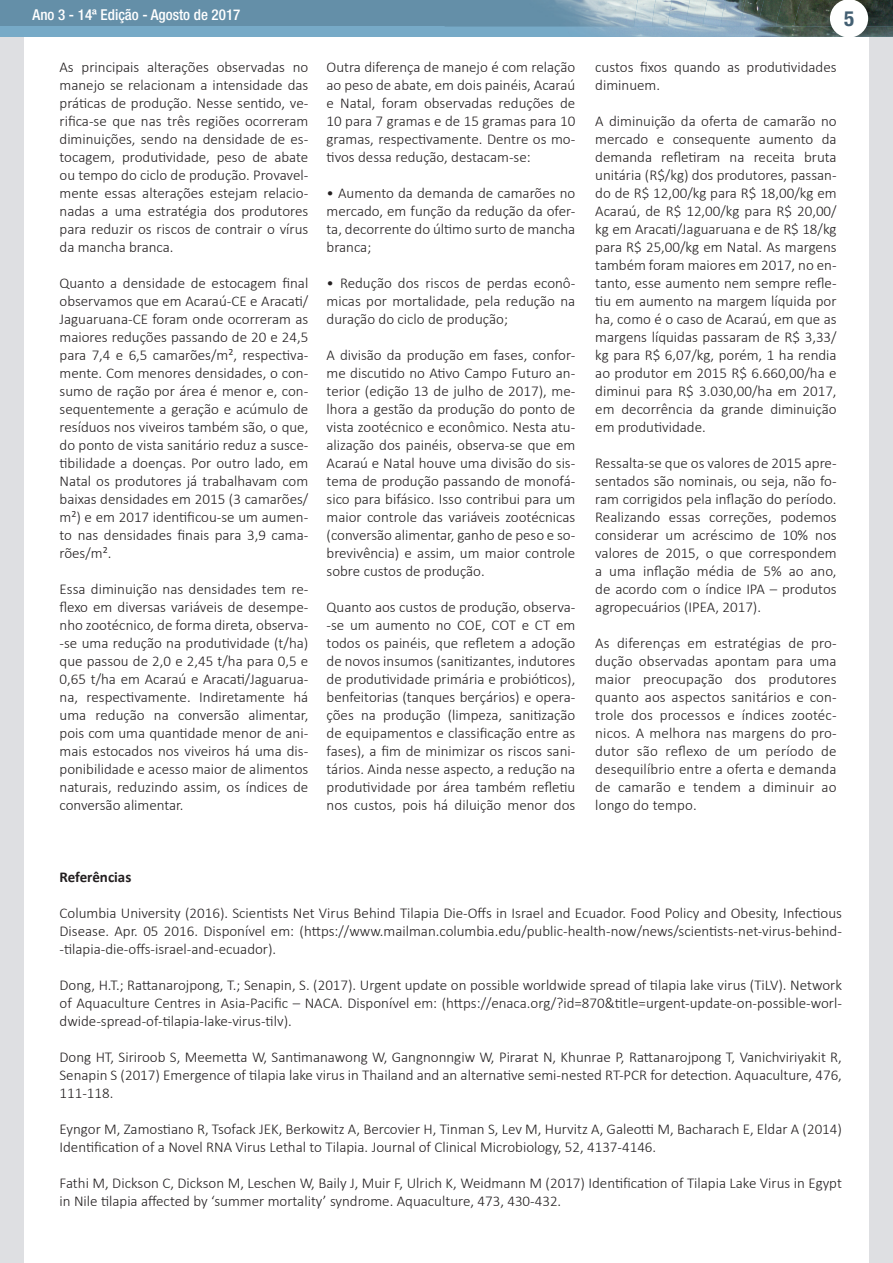
<style>
.page{position:relative;width:893px;height:1263px;background:#fff}
.page>*{position:absolute;margin:0;border:0;box-sizing:border-box;transform-origin:0 0}
.t1{font:700 condensed 21px "Helvetica Neue LT Std";color:#435f72}
.t2{font:300 15px/18px "Calibri";color:#231f20;text-align:justify}
.t3{font:500 condensed 15px "Helvetica Neue LT Std";color:#fff}
.t4{font:700 15px "Calibri";color:#231f20}
</style>
<div class="page">
<div style="left:0;top:13px;width:893px;height:1250px;background:#dedfe2"></div>
<div style="left:24px;top:13px;width:845px;height:1250px;background:#fff"></div>
<div style="left:0;top:0;width:893px;height:32px;background:#648fa8"></div>
<div style="left:0;top:27px;width:893px;height:10px;background:#77aac7"></div>
<img style="left:445px;top:0;width:448px;height:37px">
<img style="left:776px;top:0;width:25px;height:27px">
<img style="left:740px;top:0;width:24px;height:27px">
<img style="left:703px;top:0;width:22px;height:27px">
<img style="left:668px;top:0;width:22px;height:27px">
<img style="left:634px;top:0;width:22px;height:27px">
<div style="left:830px;top:0;width:38px;height:38px;background:#fff;border-radius:50%"></div>
<p class="t3" style="left:33px;top:5px;width:209px">Ano 3 - 14ª Edição - Agosto de 2017</p>
<h1 class="t1" style="left:844px;top:6px;width:12px">5</h1>
<p class="t2" style="left:60px;top:57px;width:250px">As principais alterações observadas no manejo se relacionam a intensidade das práticas de produção. Nesse sentido, ve&shy;rifica-se que nas três regiões ocorreram diminuições, sendo na densidade de es&shy;tocagem, produtividade, peso de abate ou tempo do ciclo de produção. Provavel&shy;mente essas alterações estejam relacio&shy;nadas a uma estratégia dos produtores para reduzir os riscos de contrair o vírus da mancha branca.</p>
<p class="t2" style="left:60px;top:273px;width:250px">Quanto a densidade de estocagem final observamos que em Acaraú-CE e Aracati/ Jaguaruana-CE foram onde ocorreram as maiores reduções passando de 20 e 24,5 para 7,4 e 6,5 camarões/m², respectiva&shy;mente. Com menores densidades, o con&shy;sumo de ração por área é menor e, con&shy;sequentemente a geração e acúmulo de resíduos nos viveiros também são, o que, do ponto de vista sanitário reduz a susce&shy;tibilidade a doenças. Por outro lado, em Natal os produtores já trabalhavam com baixas densidades em 2015 (3 camarões/ m²) e em 2017 identificou-se um aumen&shy;to nas densidades finais para 3,9 cama&shy;rões/m².</p>
<p class="t2" style="left:60px;top:579px;width:250px">Essa diminuição nas densidades tem re&shy;flexo em diversas variáveis de desempe&shy;nho zootécnico, de forma direta, observa--se uma redução na produtividade (t/ha) que passou de 2,0 e 2,45 t/ha para 0,5 e 0,65 t/ha em Acaraú e Aracati/Jaguarua&shy;na, respectivamente. Indiretamente há uma redução na conversão alimentar, pois com uma quantidade menor de ani&shy;mais estocados nos viveiros há uma dis&shy;ponibilidade e acesso maior de alimentos naturais, reduzindo assim, os índices de conversão alimentar.</p>
<p class="t2" style="left:327px;top:57px;width:250px">Outra diferença de manejo é com relação ao peso de abate, em dois painéis, Acaraú e Natal, foram observadas reduções de 10 para 7 gramas e de 15 gramas para 10 gramas, respectivamente. Dentre os mo&shy;tivos dessa redução, destacam-se:</p>
<p class="t2" style="left:327px;top:183px;width:250px">• Aumento da demanda de camarões no mercado, em função da redução da ofer&shy;ta, decorrente do último surto de mancha branca;</p>
<p class="t2" style="left:327px;top:273px;width:250px">• Redução dos riscos de perdas econô&shy;micas por mortalidade, pela redução na duração do ciclo de produção;</p>
<p class="t2" style="left:327px;top:345px;width:250px">A divisão da produção em fases, confor&shy;me discutido no Ativo Campo Futuro an&shy;terior (edição 13 de julho de 2017), me&shy;lhora a gestão da produção do ponto de vista zootécnico e econômico. Nesta atu&shy;alização dos painéis, observa-se que em Acaraú e Natal houve uma divisão do sis&shy;tema de produção passando de monofá&shy;sico para bifásico. Isso contribui para um maior controle das variáveis zootécnicas (conversão alimentar, ganho de peso e so&shy;brevivência) e assim, um maior controle sobre custos de produção.</p>
<p class="t2" style="left:327px;top:597px;width:250px">Quanto aos custos de produção, observa--se um aumento no COE, COT e CT em todos os painéis, que refletem a adoção de novos insumos (sanitizantes, indutores de produtividade primária e probióticos), benfeitorias (tanques berçários) e opera&shy;ções na produção (limpeza, sanitização de equipamentos e classificação entre as fases), a fim de minimizar os riscos sani&shy;tários. Ainda nesse aspecto, a redução na produtividade por área também refletiu nos custos, pois há diluição menor dos</p>
<p class="t2" style="left:595px;top:57px;width:243px">custos fixos quando as produtividades diminuem.</p>
<p class="t2" style="left:595px;top:111px;width:243px">A diminuição da oferta de camarão no mercado e consequente aumento da demanda refletiram na receita bruta unitária (R$/kg) dos produtores, passan&shy;do de R$ 12,00/kg para R$ 18,00/kg em Acaraú, de R$ 12,00/kg para R$ 20,00/ kg em Aracati/Jaguaruana e de R$ 18/kg para R$ 25,00/kg em Natal. As margens também foram maiores em 2017, no en&shy;tanto, esse aumento nem sempre refle&shy;tiu em aumento na margem líquida por ha, como é o caso de Acaraú, em que as margens líquidas passaram de R$ 3,33/ kg para R$ 6,07/kg, porém, 1 ha rendia ao produtor em 2015 R$ 6.660,00/ha e diminui para R$ 3.030,00/ha em 2017, em decorrência da grande diminuição em produtividade.</p>
<p class="t2" style="left:595px;top:453px;width:243px">Ressalta-se que os valores de 2015 apre&shy;sentados são nominais, ou seja, não fo&shy;ram corrigidos pela inflação do período.<br>Realizando essas correções, podemos considerar um acréscimo de 10% nos valores de 2015, o que correspondem a uma inflação média de 5% ao ano, de acordo com o índice IPA – produtos agropecuários (IPEA, 2017).</p>
<p class="t2" style="left:595px;top:633px;width:243px">As diferenças em estratégias de pro&shy;dução observadas apontam para uma maior preocupação dos produtores quanto aos aspectos sanitários e con&shy;trole dos processos e índices zootéc&shy;nicos. A melhora nas margens do pro&shy;dutor são reflexo de um período de desequilíbrio entre a oferta e demanda de camarão e tendem a diminuir ao longo do tempo.</p>
<p class="t4" style="left:60px;top:867px;width:73px">Referências</p>
<p class="t2" style="left:60px;top:903px;width:784px">Columbia University (2016). Scientists Net Virus Behind Tilapia Die-Offs in Israel and Ecuador. Food Policy and Obesity, Infectious Disease. Apr. 05 2016. Disponível em: (https://www.mailman.columbia.edu/public-health-now/news/scientists-net-virus-behind--tilapia-die-offs-israel-and-ecuador).</p>
<p class="t2" style="left:60px;top:975px;width:784px">Dong, H.T.; Rattanarojpong, T.; Senapin, S. (2017). Urgent update on possible worldwide spread of tilapia lake virus (TiLV). Network of Aquaculture Centres in Asia-Pacific – NACA. Disponível em: (https://enaca.org/?id=870&amp;title=urgent-update-on-possible-worl&shy;dwide-spread-of-tilapia-lake-virus-tilv).</p>
<p class="t2" style="left:60px;top:1047px;width:784px">Dong HT, Siriroob S, Meemetta W, Santimanawong W, Gangnonngiw W, Pirarat N, Khunrae P, Rattanarojpong T, Vanichviriyakit R, Senapin S (2017) Emergence of tilapia lake virus in Thailand and an alternative semi-nested RT-PCR for detection. Aquaculture, 476, 111-118.</p>
<p class="t2" style="left:60px;top:1119px;width:784px">Eyngor M, Zamostiano R, Tsofack JEK, Berkowitz A, Bercovier H, Tinman S, Lev M, Hurvitz A, Galeotti M, Bacharach E, Eldar A (2014)<br>Identification of a Novel RNA Virus Lethal to Tilapia. Journal of Clinical Microbiology, 52, 4137-4146.</p>
<p class="t2" style="left:60px;top:1173px;width:784px">Fathi M, Dickson C, Dickson M, Leschen W, Baily J, Muir F, Ulrich K, Weidmann M (2017) Identification of Tilapia Lake Virus in Egypt in Nile tilapia affected by ‘summer mortality’ syndrome. Aquaculture, 473, 430-432.</p>
</div>
